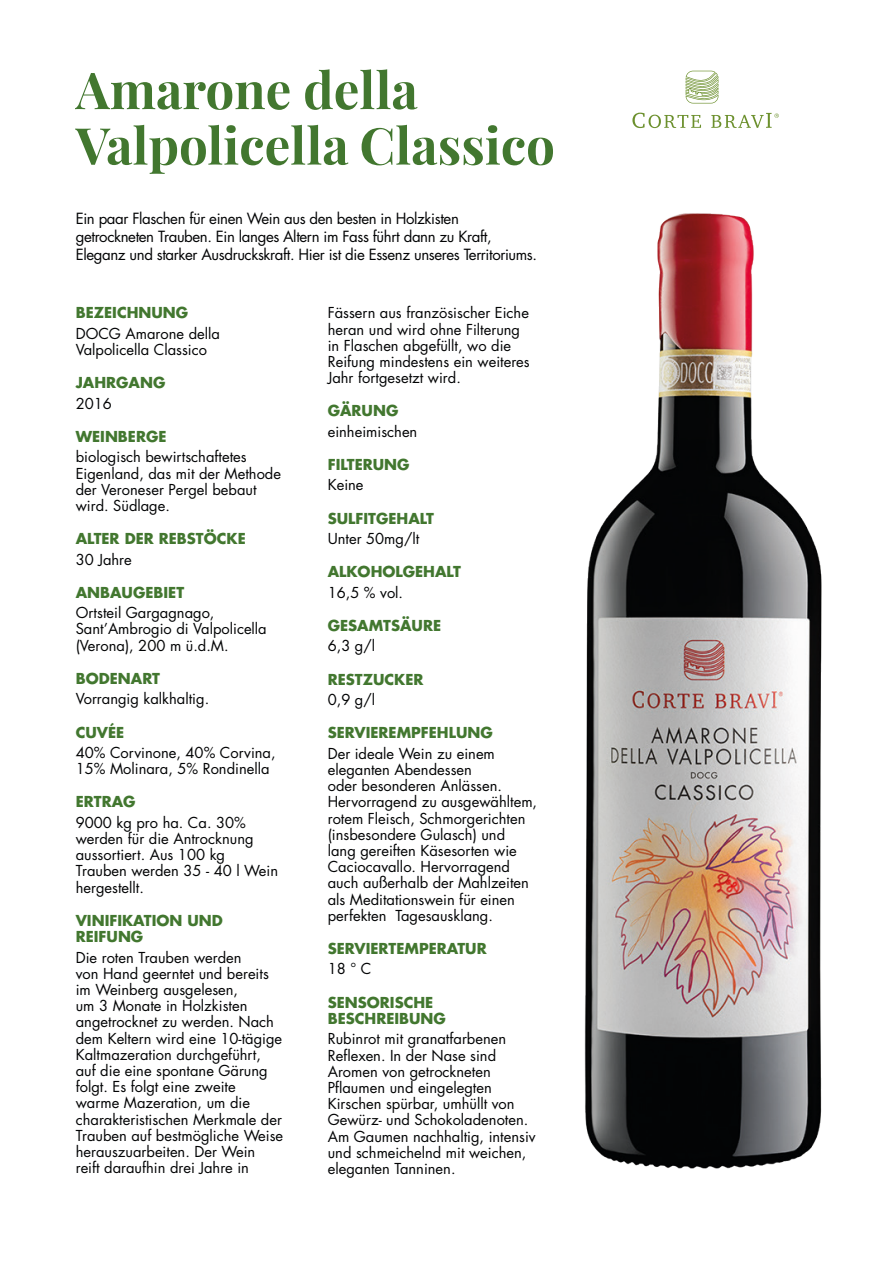
<style>
.page{position:relative;width:893px;height:1263px;background:#fff}
.page>*{position:absolute;margin:0;border:0;box-sizing:border-box;transform-origin:0 0}
.t1{font:700 51px/55.5px "Playfair Display";color:#42772f}
.Stile_di_paragrafo_6{font:15px/18px "Futura Std";letter-spacing:-.025em;color:#020304}
.Stile_di_paragrafo_7{font:14.7px/16.2px "Futura Std";color:#020304}
.Stile_di_paragrafo_6-2{font:700 14.7px/16.2px "Futura Std";color:#42772f}
</style>
<div class="page">
<svg style="left:632px;top:113px;width:69px;height:15px"></svg>
<svg style="left:686px;top:71px;width:32px;height:32px"></svg>
<svg style="left:711px;top:113px;width:68px;height:15px"></svg>
<img style="left:584px;top:213px;width:238px;height:956px">
<p class="t1" style="left:76px;top:58px;width:481px">Amarone della<br>Valpolicella Classico</p>
<p class="Stile_di_paragrafo_6" style="left:76px;top:209px;width:463px">Ein paar Flaschen für einen Wein aus den besten in Holzkisten getrockneten Trauben. Ein langes Altern im Fass führt dann zu Kraft,<br>Eleganz und starker Ausdruckskraft. Hier ist die Essenz unseres Territoriums.</p>
<p class="Stile_di_paragrafo_6-2" style="left:76px;top:304px;width:114px">BEZEICHNUNG</p>
<p class="Stile_di_paragrafo_7" style="left:76px;top:325px;width:146px">DOCG Amarone della<br>Valpolicella Classico</p>
<p class="Stile_di_paragrafo_6-2" style="left:76px;top:374px;width:91px">JAHRGANG</p>
<p class="Stile_di_paragrafo_7" style="left:76px;top:395px;width:38px">2016</p>
<p class="Stile_di_paragrafo_6-2" style="left:76px;top:428px;width:92px">WEINBERGE</p>
<p class="Stile_di_paragrafo_7" style="left:76px;top:449px;width:207px">biologisch bewirtschaftetes<br>Eigenland, das mit der Methode der Veroneser Pergel bebaut wird. Südlage.</p>
<p class="Stile_di_paragrafo_6-2" style="left:76px;top:530px;width:171px">ALTER DER REBSTÖCKE</p>
<p class="Stile_di_paragrafo_7" style="left:76px;top:551px;width:58px">30 Jahre</p>
<p class="Stile_di_paragrafo_6-2" style="left:76px;top:584px;width:110px">ANBAUGEBIET</p>
<p class="Stile_di_paragrafo_7" style="left:76px;top:605px;width:193px">Ortsteil Gargagnago,<br>Sant’Ambrogio di Valpolicella (Verona), 200 m ü.d.M.</p>
<p class="Stile_di_paragrafo_6-2" style="left:76px;top:670px;width:86px">BODENART</p>
<p class="Stile_di_paragrafo_7" style="left:76px;top:691px;width:135px">Vorrangig kalkhaltig.</p>
<p class="Stile_di_paragrafo_6-2" style="left:76px;top:724px;width:50px">CUVÉE</p>
<p class="Stile_di_paragrafo_7" style="left:76px;top:745px;width:201px">40% Corvinone, 40% Corvina,<br>15% Molinara, 5% Rondinella</p>
<p class="Stile_di_paragrafo_6-2" style="left:76px;top:793px;width:61px">ERTRAG</p>
<p class="Stile_di_paragrafo_7" style="left:76px;top:814px;width:204px">9000 kg pro ha. Ca. 30% werden für die Antrocknung aussortiert. Aus 100 kg<br>Trauben werden 35 - 40 l Wein hergestellt.</p>
<p class="Stile_di_paragrafo_6-2" style="left:76px;top:912px;width:149px">VINIFIKATION UND<br>REIFUNG</p>
<p class="Stile_di_paragrafo_7" style="left:76px;top:949px;width:209px">Die roten Trauben werden<br>von Hand geerntet und bereits im Weinberg ausgelesen,<br>um 3 Monate in Holzkisten angetrocknet zu werden. Nach dem Keltern wird eine 10-tägige<br>Kaltmazeration durchgeführt, auf die eine spontane Gärung folgt. Es folgt eine zweite<br>warme Mazeration, um die charakteristischen Merkmale der<br>Trauben auf bestmögliche Weise herauszuarbeiten. Der Wein<br>reift daraufhin drei Jahre in</p>
<p class="Stile_di_paragrafo_7" style="left:328px;top:305px;width:204px">Fässern aus französischer Eiche heran und wird ohne Filterung in Flaschen abgefüllt, wo die<br>Reifung mindestens ein weiteres<br>Jahr fortgesetzt wird.</p>
<p class="Stile_di_paragrafo_6-2" style="left:328px;top:402px;width:72px">GÄRUNG</p>
<p class="Stile_di_paragrafo_7" style="left:328px;top:423px;width:91px">einheimischen</p>
<p class="Stile_di_paragrafo_6-2" style="left:328px;top:456px;width:83px">FILTERUNG</p>
<p class="Stile_di_paragrafo_7" style="left:328px;top:477px;width:37px">Keine</p>
<p class="Stile_di_paragrafo_6-2" style="left:328px;top:510px;width:108px">SULFITGEHALT</p>
<p class="Stile_di_paragrafo_7" style="left:328px;top:531px;width:93px">Unter 50mg/lt</p>
<p class="Stile_di_paragrafo_6-2" style="left:328px;top:563px;width:135px">ALKOHOLGEHALT</p>
<p class="Stile_di_paragrafo_7" style="left:328px;top:584px;width:77px">16,5 % vol.</p>
<p class="Stile_di_paragrafo_6-2" style="left:328px;top:617px;width:115px">GESAMTSÄURE</p>
<p class="Stile_di_paragrafo_7" style="left:328px;top:638px;width:49px">6,3 g/l</p>
<p class="Stile_di_paragrafo_6-2" style="left:328px;top:671px;width:97px">RESTZUCKER</p>
<p class="Stile_di_paragrafo_7" style="left:328px;top:692px;width:49px">0,9 g/l</p>
<p class="Stile_di_paragrafo_6-2" style="left:328px;top:724px;width:167px">SERVIEREMPFEHLUNG</p>
<p class="Stile_di_paragrafo_7" style="left:328px;top:745px;width:211px">Der ideale Wein zu einem eleganten Abendessen<br>oder besonderen Anlässen.<br>Hervorragend zu ausgewähltem, rotem Fleisch, Schmorgerichten (insbesondere Gulasch) und<br>lang gereiften Käsesorten wie<br>Caciocavallo. Hervorragend auch außerhalb der Mahlzeiten als Meditationswein für einen perfekten Tagesausklang.</p>
<p class="Stile_di_paragrafo_6-2" style="left:328px;top:940px;width:160px">SERVIERTEMPERATUR</p>
<p class="Stile_di_paragrafo_7" style="left:328px;top:961px;width:45px">18 ° C</p>
<p class="Stile_di_paragrafo_6-2" style="left:328px;top:994px;width:120px">SENSORISCHE<br>BESCHREIBUNG</p>
<p class="Stile_di_paragrafo_7" style="left:328px;top:1031px;width:209px">Rubinrot mit granatfarbenen<br>Reflexen. In der Nase sind<br>Aromen von getrockneten<br>Pflaumen und eingelegten<br>Kirschen spürbar, umhüllt von<br>Gewürz- und Schokoladenoten.<br>Am Gaumen nachhaltig, intensiv und schmeichelnd mit weichen, eleganten Tanninen.</p>
</div>
